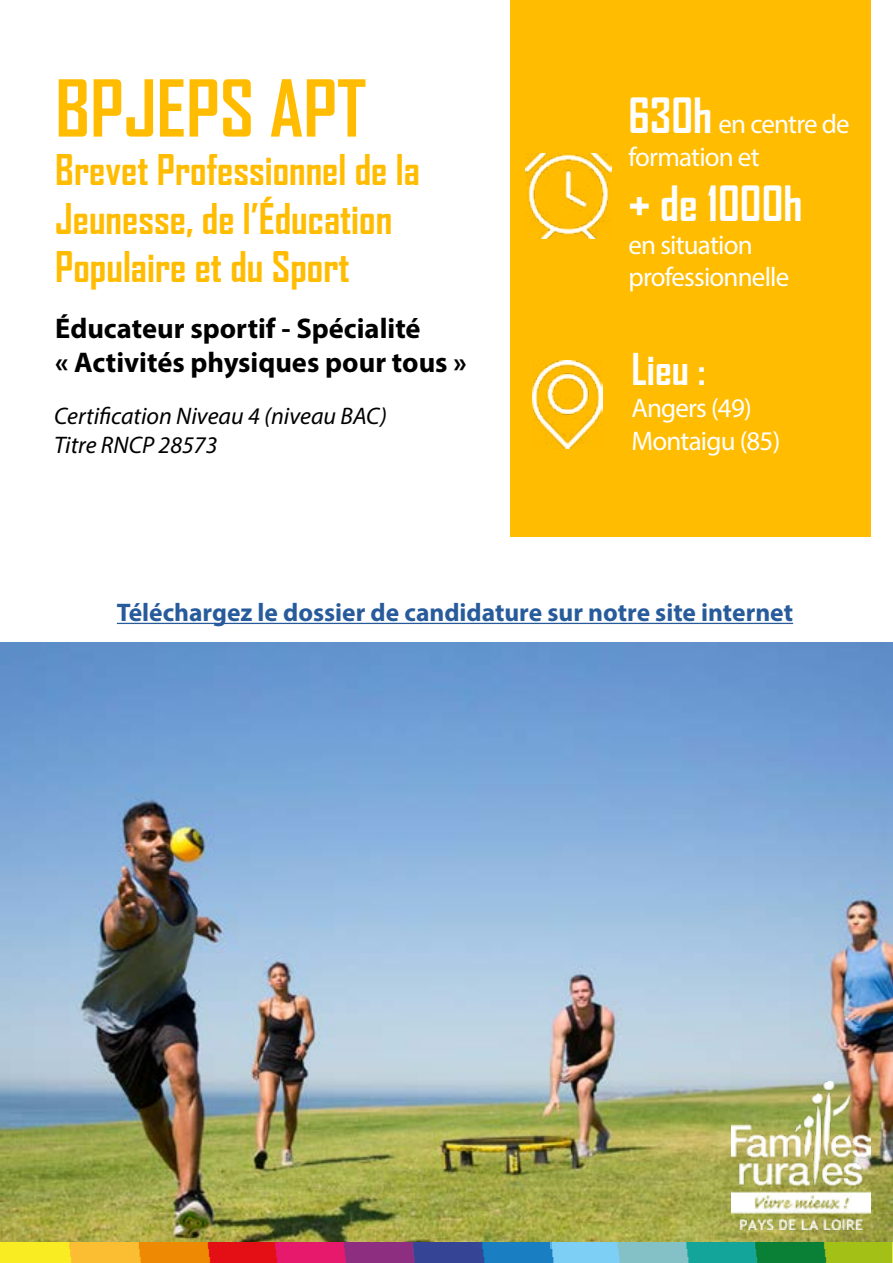
<style>
.page{position:relative;width:893px;height:1263px;background:#fff}
.page>*{position:absolute;margin:0;border:0;box-sizing:border-box;transform-origin:0 0}
.t1{font:700 75px "Agency FB";color:#ffbc00}
.t2{font:700 46.5px "Agency FB";color:#fff}
.t3{font:700 42px "Agency FB";color:#fff}
.t4{font:700 40.5px/48.6px "Agency FB";color:#ffbc00}
.t5{font:700 28.5px/34.2px "Myriad Pro";color:#000}
.t6{font:27px/32.4px "Myriad Pro";letter-spacing:-.03em;color:#fff}
.t7{font:700 25.5px "Myriad Pro";color:#275b9b}
.t8{font:italic 24px/28.8px "Myriad Pro";color:#000}
.s1{font-family:"Agency FB";font-weight:700;font-size:46.5px}
</style>
<div class="page">
<img style="left:0;top:643px;width:893px;height:620px">
<svg style="left:892px;top:1242px;width:1px;height:21px"></svg>
<div style="left:510px;top:0;width:361px;height:537px;background:#ffbc00"></div>
<hr style="left:117px;top:623px;width:676px;height:1px;background:#275b9b">
<img style="left:731px;top:1081px;width:140px;height:148px">
<img style="left:526px;top:153px;width:85px;height:86px">
<img style="left:532px;top:360px;width:71px;height:89px">
<h1 class="t1" style="left:55px;top:62px;width:313px">BPJEPS APT</h1>
<h3 class="t4" style="left:55px;top:145px;width:366px">Brevet Professionnel de la<br>Jeunesse, de l’Éducation<br>Populaire et du Sport</h3>
<p class="t5" style="left:55px;top:310px;width:413px">Éducateur sportif - Spécialité<br>« Activités physiques pour tous »</p>
<p class="t8" style="left:54px;top:401px;width:334px">Certification Niveau 4 (niveau BAC)<br>Titre RNCP 28573</p>
<p class="t6" style="left:628px;top:107px;width:223px"><span class="s1">630h</span> en centre de formation et</p>
<h2 class="t2" style="left:628px;top:175px;width:175px">+ de 1000h</h2>
<p class="t6" style="left:628px;top:228px;width:162px">en situation professionnelle</p>
<h3 class="t3" style="left:631px;top:343px;width:76px">Lieu :</h3>
<p class="t6" style="left:631px;top:392px;width:150px">Angers (49)<br>Montaigu (85)</p>
<p class="t7" style="left:117px;top:596px;width:678px">Téléchargez le dossier de candidature sur notre site internet</p>
</div>
